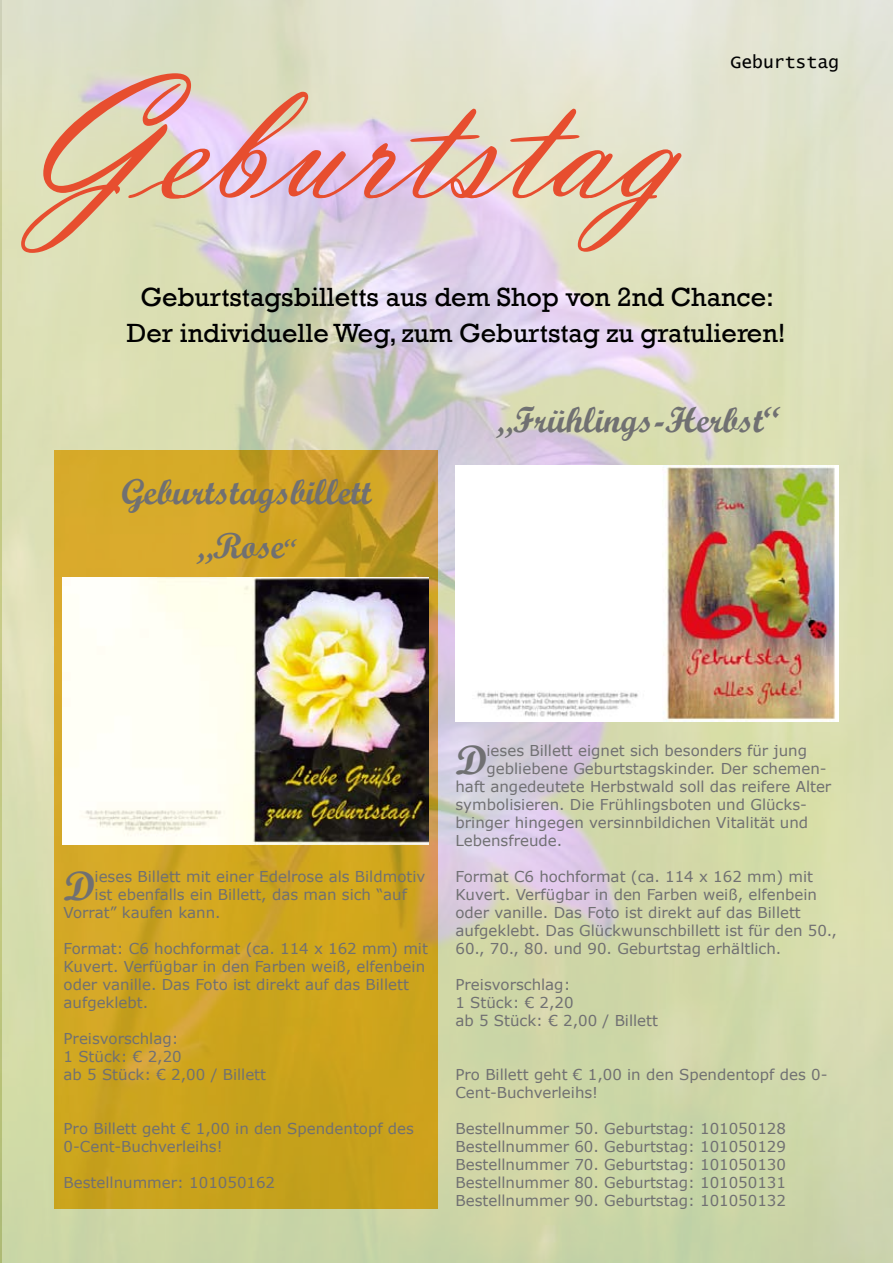
<style>
.page{position:relative;width:893px;height:1263px;background:#fff}
.page>*{position:absolute;margin:0;border:0;box-sizing:border-box;transform-origin:0 0}
.t1{font:180px "Vladimir Script";color:#e74e2f}
.t2{font:40.8px "Script MT Bold";color:#707072}
.t3{font:36px/54px "Script MT Bold";color:#707072;text-align:center}
.t4{font:27px/36px "Rockwell";color:#000;text-align:center}
.t5{font:18px "Lucida Console";color:#000}
.t6{font:15px/18px "Verdana";color:#707072}
.s1{font-size:27px}
</style>
<div class="page">
<img style="left:2px;top:0;width:891px;height:1263px">
<img style="left:63px;top:577px;width:365px;height:268px">
<img style="left:455px;top:465px;width:384px;height:256px">
<h1 class="t1" style="left:25px;top:36px;width:652px">Geburtstag</h1>
<p class="t5" style="left:730px;top:54px;width:110px">Geburtstag</p>
<h3 class="t4" style="left:127px;top:279px;width:660px">Geburtstagsbilletts aus dem Shop von 2nd Chance:<br>Der individuelle Weg, zum Geburtstag zu gratulieren!</h3>
<h3 class="t3" style="left:121px;top:464px;width:252px">Geburtstagsbillett „Rose<span class="s1">“</span></h3>
<h3 class="t3" style="left:496px;top:392px;width:287px">„Frühlings-Herbst“</h3>
<h2 class="t2" style="left:64px;top:861px;width:33px">D</h2>
<p class="t6" style="left:95px;top:867px;width:332px">ieses Billett mit einer Edelrose als Bildmotiv</p>
<p class="t6" style="left:95px;top:885px;width:314px">ist ebenfalls ein Billett, das man sich “auf</p>
<p class="t6" style="left:64px;top:903px;width:159px">Vorrat” kaufen kann.</p>
<p class="t6" style="left:64px;top:939px;width:366px">Format: C6 hochformat (ca. 114 x 162 mm) mit Kuvert. Verfügbar in den Farben weiß, elfenbein oder vanille. Das Foto ist direkt auf das Billett aufgeklebt.</p>
<p class="t6" style="left:64px;top:1029px;width:204px">Preisvorschlag:<br>1 Stück: € 2,20<br>ab 5 Stück: € 2,00 / Billett</p>
<p class="t6" style="left:64px;top:1119px;width:352px">Pro Billett geht € 1,00 in den Spendentopf des<br>0-Cent-Buchverleihs!</p>
<p class="t6" style="left:64px;top:1173px;width:213px">Bestellnummer: 101050162</p>
<h2 class="t2" style="left:455px;top:735px;width:33px">D</h2>
<p class="t6" style="left:486px;top:741px;width:322px">ieses Billett eignet sich besonders für jung</p>
<p class="t6" style="left:486px;top:759px;width:342px">gebliebene Geburtstagskinder. Der schemen-</p>
<p class="t6" style="left:455px;top:777px;width:377px">haft angedeutete Herbstwald soll das reifere Alter</p>
<p class="t6" style="left:455px;top:795px;width:353px">symbolisieren. Die Frühlingsboten und Glücks-</p>
<p class="t6" style="left:455px;top:813px;width:354px">bringer hingegen versinnbildichen Vitalität und</p>
<p class="t6" style="left:455px;top:831px;width:108px">Lebensfreude.</p>
<p class="t6" style="left:455px;top:867px;width:383px">Format C6 hochformat (ca. 114 x 162 mm) mit Kuvert. Verfügbar in den Farben weiß, elfenbein oder vanille. Das Foto ist direkt auf das Billett aufgeklebt. Das Glückwunschbillett ist für den 50., 60., 70., 80. und 90. Geburtstag erhältlich.</p>
<p class="t6" style="left:455px;top:975px;width:204px">Preisvorschlag:<br>1 Stück: € 2,20<br>ab 5 Stück: € 2,00 / Billett</p>
<p class="t6" style="left:455px;top:1065px;width:374px">Pro Billett geht € 1,00 in den Spendentopf des 0-<br>Cent-Buchverleihs!</p>
<p class="t6" style="left:455px;top:1119px;width:332px;text-align:justify">Bestellnummer 50. Geburtstag: 101050128<br>Bestellnummer 60. Geburtstag: 101050129<br>Bestellnummer 70. Geburtstag: 101050130<br>Bestellnummer 80. Geburtstag: 101050131<br>Bestellnummer 90. Geburtstag: 101050132</p>
</div>
